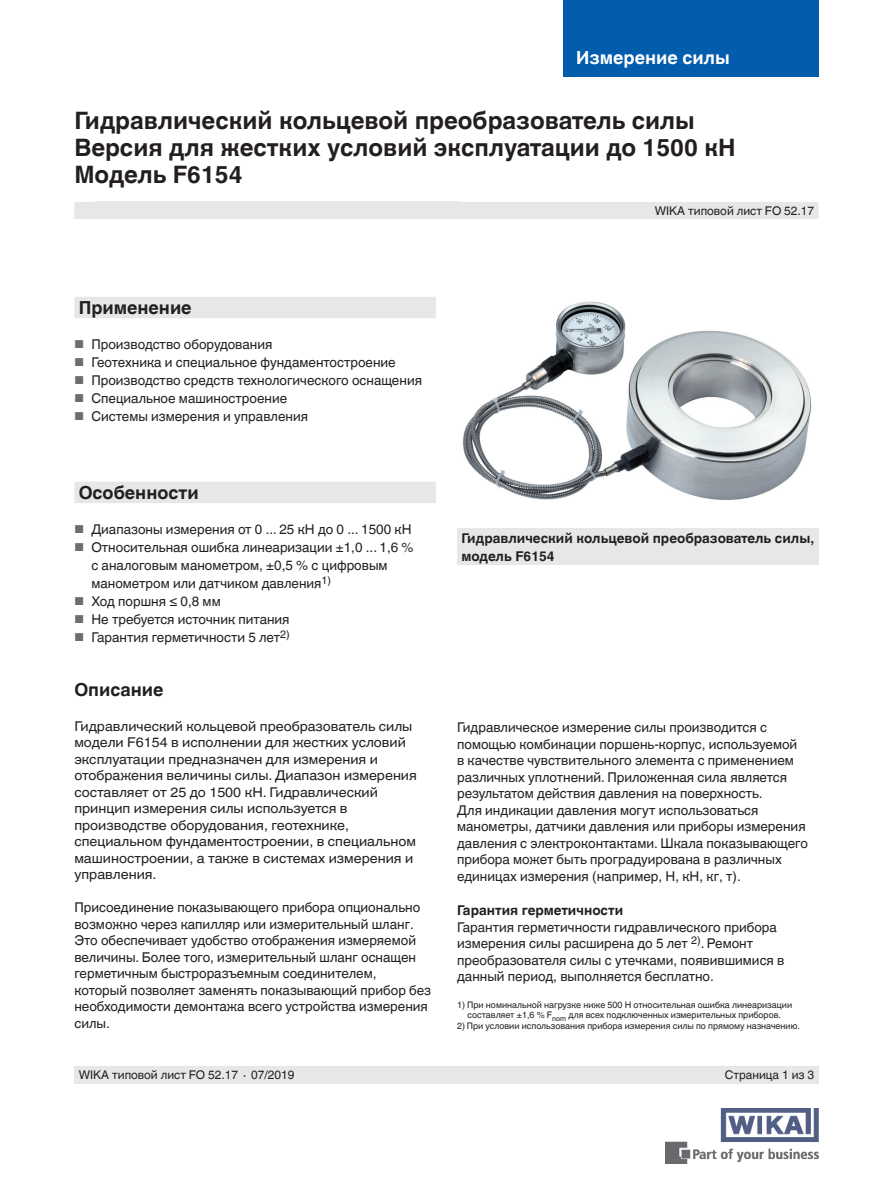
<style>
.page{position:relative;width:893px;height:1188px;background:#fff}
.page>*{position:absolute;margin:0;border:0;box-sizing:border-box;transform-origin:0 0}
.t1{font:700 24px/27px "Helvetica World";color:#231f20}
.t2{font:700 18px "Helvetica World";color:#231f20}
.t3{font:700 18px "Helvetica World";color:#fff}
.t4{font:13.5px/16.5px "Helvetica World";color:#231f20}
.t5{font:13.5px/16.5px "Helvetica World";color:#231f20;scale:1.06 1}
.t6{font:700 13.5px/18px "Helvetica World";color:#231f20}
.t7{font:12px "Helvetica World";color:#231f20}
.t8{font:9px/10.5px "Helvetica World";color:#231f20;text-align:center}
.s1{font-size:11.55px;color:#6c6d70}
</style>
<div class="page">
<img style="left:665px;top:1108px;width:154px;height:56px">
<div style="left:563px;top:0;width:256px;height:77px;background:#035cac"></div>
<div style="left:74px;top:202px;width:745px;height:17px;background:#e6e7e9"></div>
<div style="left:96px;top:202px;width:363px;height:17px;background:#e6e7e9"></div>
<div style="left:74px;top:1066px;width:745px;height:18px;background:#e6e7e9"></div>
<img style="left:462px;top:301px;width:350px;height:199px">
<svg style="left:74px;top:297px;width:362px;height:206px"></svg>
<div style="left:457px;top:529px;width:362px;height:36px;background:#e6e7e9"></div>
<h2 class="t3" style="left:576px;top:47px;width:155px">Измерение силы</h2>
<h1 class="t1" style="left:74px;top:107px;width:663px">Гидравлический кольцевой преобразователь силы<br>Версия для жестких условий эксплуатации до 1500 кН<br>Модель F6154</h1>
<p class="t7" style="left:655px;top:204px;width:161px">WIKA типовой лист FO 52.17</p>
<h2 class="t2" style="left:79px;top:297px;width:114px">Применение</h2>
<p class="t4" style="left:74px;top:336px;width:199px"><span class="s1">■</span> Производство оборудования</p>
<p class="t4" style="left:74px;top:354px;width:323px"><span class="s1">■</span> Геотехника и специальное фундаментостроение</p>
<p class="t4" style="left:74px;top:372px;width:349px"><span class="s1">■</span> Производство средств технологического оснащения</p>
<p class="t4" style="left:74px;top:390px;width:214px"><span class="s1">■</span> Специальное машиностроение</p>
<p class="t4" style="left:74px;top:408px;width:235px"><span class="s1">■</span> Системы измерения и управления</p>
<h2 class="t2" style="left:79px;top:482px;width:122px">Особенности</h2>
<p class="t4" style="left:74px;top:521px;width:339px"><span class="s1">■</span> Диапазоны измерения от 0 ... 25 кН до 0 ... 1500 кН</p>
<p class="t4" style="left:91px;top:538px;width:324px;line-height:18px;text-indent:-17px"><span class="s1">■</span> Относительная ошибка линеаризации ±1,0 ... 1,6 % с аналоговым манометром, ±0,5 % с цифровым манометром или датчиком давления<sup>1)</sup></p>
<p class="t4" style="left:74px;top:593px;width:148px"><span class="s1">■</span> Ход поршня ≤ 0,8 мм</p>
<p class="t4" style="left:74px;top:611px;width:217px"><span class="s1">■</span> Не требуется источник питания</p>
<p class="t4" style="left:74px;top:629px;width:217px"><span class="s1">■</span> Гарантия герметичности 5 лет<sup>2)</sup></p>
<h2 class="t2" style="left:74px;top:679px;width:91px">Описание</h2>
<p class="t5" style="left:74px;top:718px;width:325px">Гидравлический кольцевой преобразователь силы модели F6154 в исполнении для жестких условий эксплуатации предназначен для измерения и отображения величины силы. Диапазон измерения составляет от 25 до 1500 кН. Гидравлический принцип измерения силы используется в производстве оборудования, геотехнике, специальном фундаментостроении, в специальном машиностроении, а также в системах измерения и управления.</p>
<p class="t4" style="left:74px;top:899px;width:358px">Присоединение показывающего прибора опционально возможно через капилляр или измерительный шланг.<br>Это обеспечивает удобство отображения измеряемой величины. Более того, измерительный шланг оснащен герметичным быстроразъемным соединителем, который позволяет заменять показывающий прибор без необходимости демонтажа всего устройства измерения силы.</p>
<p class="t6" style="left:461px;top:529px;width:354px">Гидравлический кольцевой преобразователь силы, модель F6154</p>
<p class="t4" style="left:457px;top:719px;width:352px">Гидравлическое измерение силы производится с помощью комбинации поршень-корпус, используемой<br>в качестве чувствительного элемента с применением различных уплотнений. Приложенная сила является результатом действия давления на поверхность.<br>Для индикации давления могут использоваться манометры, датчики давления или приборы измерения давления с электроконтактами. Шкала показывающего прибора может быть проградуирована в различных единицах измерения (например, Н, кН, кг, т).</p>
<p class="t6" style="left:457px;top:902px;width:168px">Гарантия герметичности</p>
<p class="t4" style="left:457px;top:919px;width:329px">Гарантия герметичности гидравлического прибора измерения силы расширена до 5 лет <sup>2)</sup>. Ремонт преобразователя силы с утечками, появившимися в данный период, выполняется бесплатно.</p>
<p class="t8" style="left:457px;top:999px;width:336px">1) При номинальной нагрузке ниже 500 Н относительная ошибка линеаризации составляет ±1,6 % F<sub>nom</sub> для всех подключенных измерительных приборов.</p>
<p class="t8" style="left:457px;top:1020px;width:344px">2) При условии использования прибора измерения силы по прямому назначению.</p>
<p class="t7" style="left:79px;top:1068px;width:217px">WIKA типовой лист FO 52.17 ∙ 07/2019</p>
<p class="t7" style="left:725px;top:1068px;width:91px">Страница 1 из 3</p>
</div>
